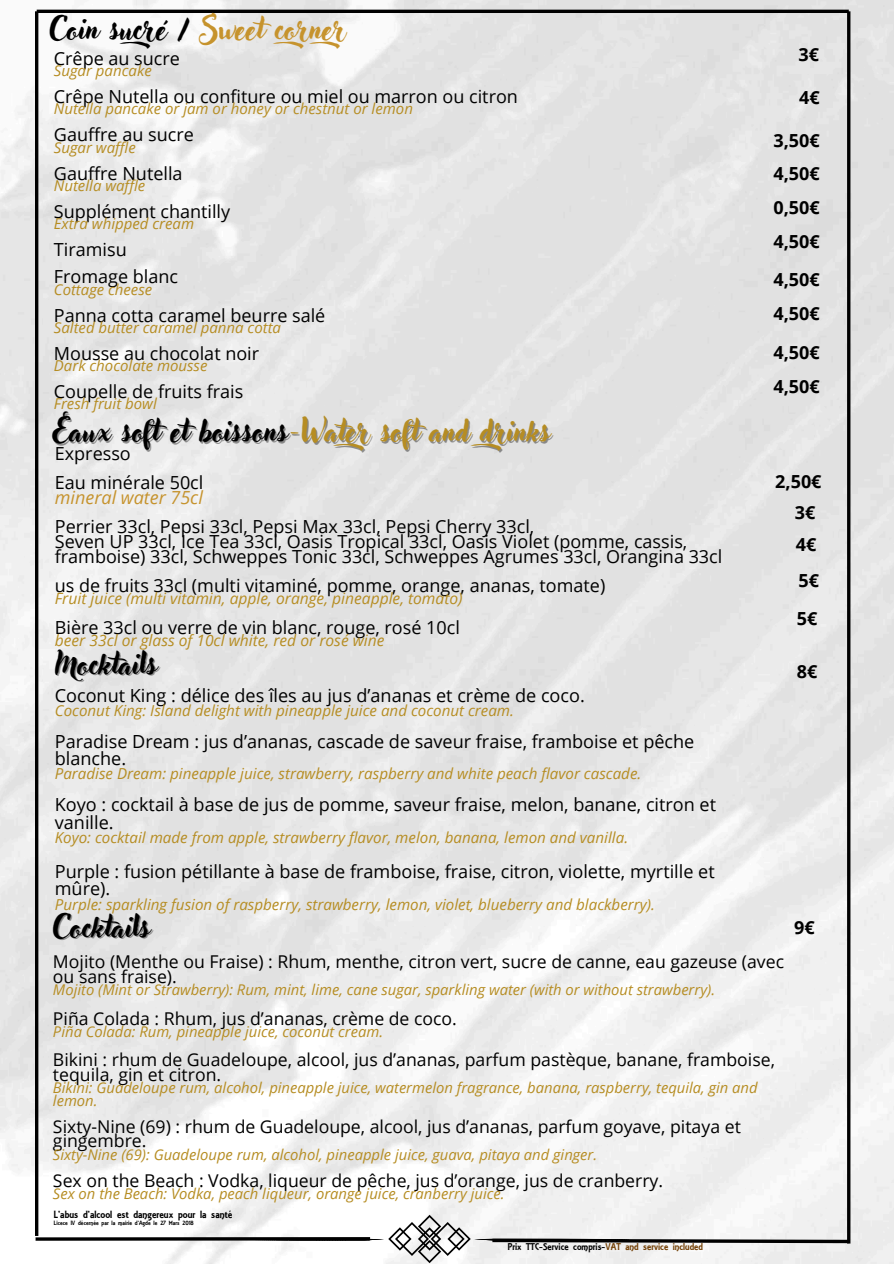
<style>
.page{position:relative;width:894px;height:1264px;background:#fff}
.page>*{position:absolute;margin:0;border:0;box-sizing:border-box;transform-origin:0 0}
.t1{font:30px "Adlery Pro Swash";color:#b68d23}
.t2{font:30px "Adlery Pro Swash";color:#c6932d}
.t3{font:30px "Adlery Pro Swash";color:#000}
.t4{font:18px/17.5px "Open Sans";color:#000}
.t5{font:700 18px/33.9px "Open Sans";color:#000}
.t6{font:italic 18px "Open Sans";color:#c6932d}
.t7{font:17.7px/14.7px "Open Sans";color:#000}
.t8{font:italic 15.6px "Open Sans";color:#b68d23}
.t9{font:italic 15.15px "Open Sans";color:#b68d23}
.t10{font:italic 15px "Open Sans";color:#b68d23}
.t11{font:italic 14.85px/12.5px "Open Sans";color:#b68d23}
.t12{font:11.1px "ARESSENCE";color:#000}
.t13{font:10.5px "ARESSENCE";color:#000}
.t14{font:6.6px "ARESSENCE";color:#000}
.s1{color:#000}
.s2{color:#723f04}
</style>
<div class="page">
<img style="left:0;top:0;width:893px;height:1263px">
<svg style="left:36px;top:1236px;width:192px;height:4px"></svg>
<hr style="left:35px;top:11px;width:3px;height:1224px;background:#000">
<hr style="left:37px;top:10px;width:811px;height:3px;background:#000">
<svg style="left:846px;top:11px;width:4px;height:1203px;background:#3e3e3e"></svg>
<svg style="left:228px;top:1214px;width:623px;height:49px"></svg>
<h1 class="t2" style="left:51px;top:15px;width:321px"><span class="s1">Coin sucré /</span> Sweet corner</h1>
<p class="t5" style="left:798px;top:37px;width:22px">3€</p>
<p class="t4" style="left:54px;top:49px;width:127px">Crêpe au sucre</p>
<p class="t10" style="left:54px;top:60px;width:99px">Sugar pancake</p>
<p class="t4" style="left:54px;top:87px;width:465px">Crêpe Nutella ou confiture ou miel ou marron ou citron</p>
<p class="t5" style="left:799px;top:80px;width:22px">4€</p>
<p class="t10" style="left:54px;top:98px;width:360px">Nutella pancake or jam or honey or chestnut or lemon</p>
<p class="t4" style="left:54px;top:126px;width:141px">Gauffre au sucre</p>
<p class="t10" style="left:54px;top:137px;width:83px">Sugar waffle</p>
<p class="t4" style="left:54px;top:164px;width:130px">Gauffre Nutella</p>
<p class="t10" style="left:54px;top:175px;width:93px">Nutella waffle</p>
<p class="t4" style="left:54px;top:202px;width:178px">Supplément chantilly</p>
<p class="t5" style="left:773px;top:123px;width:48px">3,50€</p>
<p class="t5" style="left:773px;top:156px;width:48px;text-align:justify">4,50€ 0,50€ 4,50€</p>
<p class="t10" style="left:54px;top:213px;width:142px">Extra whipped cream</p>
<p class="t4" style="left:54px;top:236px;width:126px;line-height:27px">Tiramisu<br>Fromage blanc</p>
<p class="t5" style="left:773px;top:262px;width:48px">4,50€<br>4,50€</p>
<p class="t5" style="left:773px;top:335px;width:48px">4,50€<br>4,50€</p>
<p class="t10" style="left:54px;top:278px;width:100px">Cottage cheese</p>
<p class="t4" style="left:54px;top:306px;width:273px">Panna cotta caramel beurre salé</p>
<p class="t10" style="left:54px;top:317px;width:228px">Salted butter caramel panna cotta</p>
<p class="t4" style="left:54px;top:344px;width:207px">Mousse au chocolat noir</p>
<p class="t10" style="left:54px;top:355px;width:155px">Dark chocolate mousse</p>
<p class="t4" style="left:54px;top:382px;width:191px">Coupelle de fruits frais</p>
<p class="t10" style="left:54px;top:393px;width:104px">Fresh fruit bowl</p>
<h1 class="t1" style="left:53px;top:417px;width:498px"><span class="s1">Eaux soft et boissons</span>-Watersoft and drinks</h1>
<p class="t4" style="left:55px;top:438px;width:150px;line-height:29.2px">Expresso<br>Eau minérale 50cl</p>
<p class="t6" style="left:55px;top:485px;width:150px">mineral water 75cl</p>
<p class="t4" style="left:55px;top:519px;width:669px;line-height:14.7px">Perrier 33cl, Pepsi 33cl, Pepsi Max 33cl, Pepsi Cherry 33cl,<br>Seven UP 33cl, Ice Tea 33cl, Oasis Tropical 33cl, Oasis Violet (pomme, cassis, framboise) 33cl, Schweppes Tonic 33cl, Schweppes Agrumes 33cl, Orangina 33cl</p>
<p class="t4" style="left:55px;top:576px;width:552px">us de fruits 33cl (multi vitaminé, pomme, orange, ananas, tomate)</p>
<p class="t8" style="left:55px;top:587px;width:409px">Fruit juice (multi vitamin, apple, orange, pineapple, tomato)</p>
<p class="t4" style="left:55px;top:617px;width:406px">Bière 33cl ou verre de vin blanc, rouge, rosé 10cl</p>
<p class="t5" style="left:775px;top:463px;width:48px">2,50€</p>
<p class="t5" style="left:794px;top:495px;width:22px">3€</p>
<p class="t5" style="left:795px;top:527px;width:25px;line-height:35.1px">4€<br>5€</p>
<p class="t5" style="left:796px;top:601px;width:22px">5€</p>
<p class="t8" style="left:55px;top:629px;width:331px">beer 33cl or glass of 10cl white, red or rosé wine</p>
<h1 class="t3" style="left:55px;top:650px;width:103px">Mocktails</h1>
<p class="t4" style="left:55px;top:686px;width:531px">Coconut King : délice des îles au jus d’ananas et crème de coco.</p>
<p class="t9" style="left:55px;top:700px;width:460px">Coconut King: Island delight with pineapple juice and coconut cream.</p>
<p class="t4" style="left:55px;top:732px;width:641px">Paradise Dream : jus d’ananas, cascade de saveur fraise, framboise et pêche blanche.</p>
<p class="t9" style="left:55px;top:763px;width:587px">Paradise Dream: pineapple juice, strawberry, raspberry and white peach flavor cascade.</p>
<p class="t4" style="left:55px;top:795px;width:662px">Koyo : cocktail à base de jus de pomme, saveur fraise, melon, banane, citron et vanille.</p>
<p class="t9" style="left:55px;top:826px;width:574px">Koyo: cocktail made from apple, strawberry flavor, melon, banana, lemon and vanilla.</p>
<p class="t4" style="left:55px;top:862px;width:661px">Purple : fusion pétillante à base de framboise, fraise, citron, violette, myrtille et mûre).</p>
<p class="t9" style="left:55px;top:893px;width:601px">Purple: sparkling fusion of raspberry, strawberry, lemon, violet, blueberry and blackberry).</p>
<p class="t5" style="left:796px;top:654px;width:22px">8€</p>
<h1 class="t3" style="left:54px;top:912px;width:97px">Cocktails</h1>
<p class="t5" style="left:793px;top:909px;width:22px">9€</p>
<p class="t7" style="left:53px;top:954px;width:732px">Mojito (Menthe ou Fraise) : Rhum, menthe, citron vert, sucre de canne, eau gazeuse (avec ou sans fraise).</p>
<p class="t11" style="left:53px;top:983px;width:663px">Mojito (Mint or Strawberry): Rum, mint, lime, cane sugar, sparkling water (with or without strawberry).</p>
<p class="t7" style="left:53px;top:1010px;width:405px">Piña Colada : Rhum, jus d’ananas, crème de coco.</p>
<p class="t11" style="left:53px;top:1025px;width:331px">Piña Colada: Rum, pineapple juice, coconut cream.</p>
<p class="t7" style="left:53px;top:1052px;width:723px">Bikini : rhum de Guadeloupe, alcool, jus d’ananas, parfum pastèque, banane, framboise, tequila, gin et citron.</p>
<p class="t11" style="left:53px;top:1081px;width:706px">Bikini: Guadeloupe rum, alcohol, pineapple juice, watermelon fragrance, banana, raspberry, tequila, gin and lemon.</p>
<p class="t7" style="left:53px;top:1118px;width:689px">Sixty-Nine (69) : rhum de Guadeloupe, alcool, jus d’ananas, parfum goyave, pitaya et gingembre.</p>
<p class="t11" style="left:53px;top:1147px;width:545px">Sixty-Nine (69): Guadeloupe rum, alcohol, pineapple juice, guava, pitaya and ginger.</p>
<p class="t7" style="left:53px;top:1172px;width:611px">Sex on the Beach : Vodka, liqueur de pêche, jus d’orange, jus de cranberry.</p>
<p class="t11" style="left:53px;top:1187px;width:453px">Sex on the Beach: Vodka, peach liqueur, orange juice, cranberry juice.</p>
<p class="t12" style="left:54px;top:1207px;width:180px">L’abus d’alcool est dangereux pour la santé</p>
<p class="t14" style="left:54px;top:1219px;width:141px">Licece IV décernée par la mairie d’Agde le 27 Mars 2018</p>
<p class="t13" style="left:507px;top:1240px;width:197px">Prix TTC-Service compris-<span class="s2">VAT and service included</span></p>
</div>
